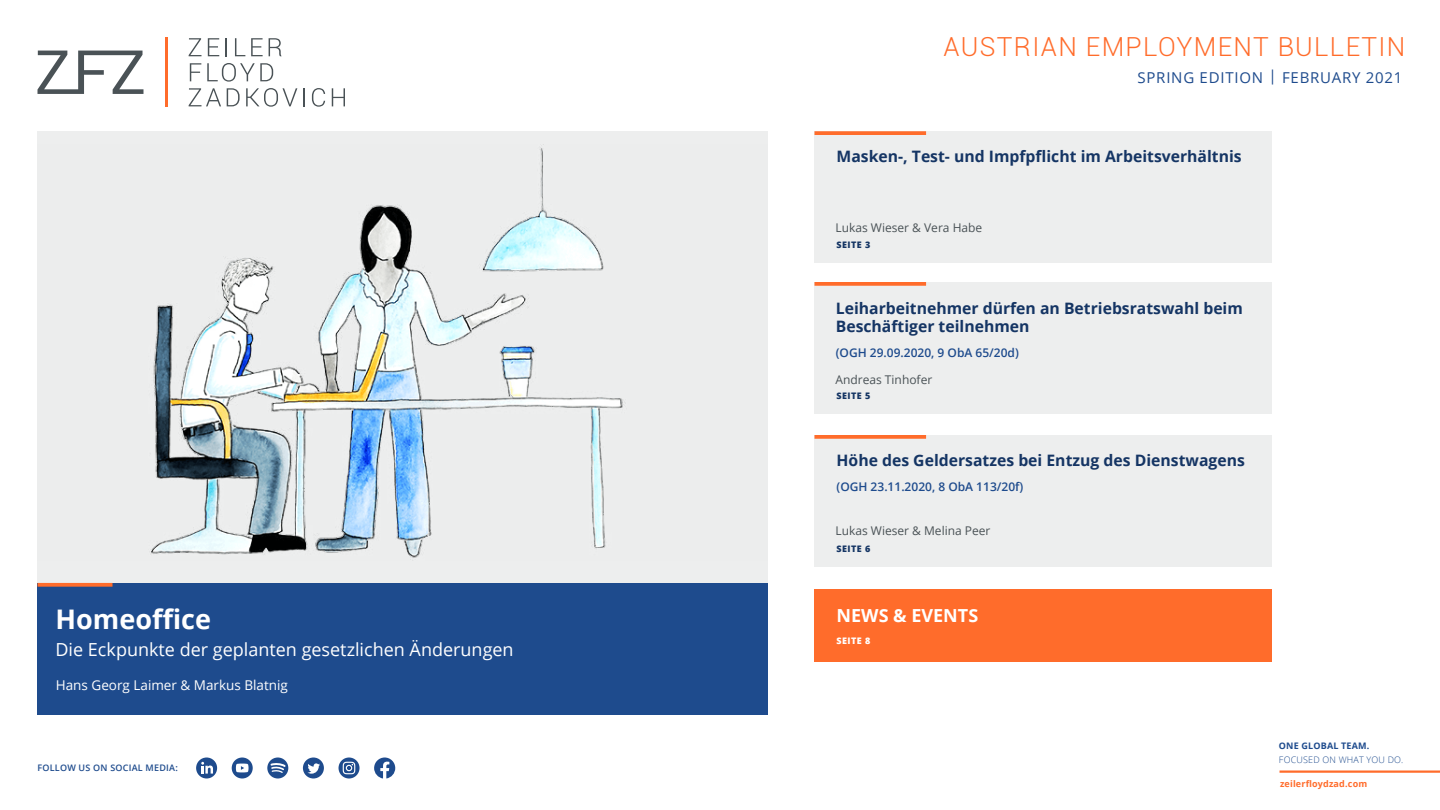
<style>
.page{position:relative;width:1440px;height:810px;background:#fff}
.page>*{position:absolute;margin:0;border:0;box-sizing:border-box;transform-origin:0 0}
.t1{font:700 27px "Open Sans";color:#fff}
.t2{font:300 26.25px "Roboto";letter-spacing:.05em;color:#ff6c2b}
.t3{font:18px "Open Sans";color:#fff}
.t4{font:700 18px "Open Sans";color:#fff}
.t5{font:700 15.75px/18px "Open Sans";color:#153564}
.t6{font:15px "Open Sans";letter-spacing:.05em;color:#1e4b8d}
.t7{font:13.5px "Open Sans";color:#fff}
.t8{font:12px "Open Sans";color:#4a5256}
.t9{font:600 12px "Open Sans";color:#1e4b8d}
.t10{font:600 9px "Open Sans";letter-spacing:.025em;color:#1e4b8d}
.t11{font:300 9px "Open Sans";letter-spacing:.02em;color:#1e4b8d}
.t12{font:700 9px "Open Sans";letter-spacing:.02em;color:#ff6c2b}
.t13{font:800 9px "Open Sans";letter-spacing:.05em;color:#153564}
.t14{font:700 9px "Open Sans";letter-spacing:.02em;color:#1e4b8d}
.t15{font:800 9px "Open Sans";letter-spacing:.05em;color:#fff}
</style>
<div class="page">
<svg style="left:189px;top:38px;width:12px;height:18px"></svg>
<svg style="left:208px;top:38px;width:11px;height:18px"></svg>
<svg style="left:226px;top:38px;width:1px;height:18px"></svg>
<svg style="left:235px;top:38px;width:10px;height:18px"></svg>
<svg style="left:251px;top:38px;width:12px;height:18px"></svg>
<svg style="left:269px;top:38px;width:13px;height:18px"></svg>
<svg style="left:190px;top:63px;width:11px;height:18px"></svg>
<svg style="left:207px;top:63px;width:66px;height:19px"></svg>
<svg style="left:189px;top:88px;width:32px;height:18px"></svg>
<svg style="left:227px;top:88px;width:13px;height:18px"></svg>
<svg style="left:246px;top:88px;width:51px;height:19px"></svg>
<svg style="left:303px;top:88px;width:2px;height:18px"></svg>
<svg style="left:312px;top:88px;width:13px;height:19px"></svg>
<svg style="left:332px;top:88px;width:13px;height:18px"></svg>
<svg style="left:37px;top:51px;width:107px;height:43px"></svg>
<hr style="left:165px;top:38px;width:3px;height:69px;background:#ff6c2b">
<hr style="left:1280px;top:771px;width:160px;height:2px;background:#ff6c2b">
<svg style="left:232px;top:758px;width:21px;height:21px"></svg>
<svg style="left:236px;top:764px;width:13px;height:8px"></svg>
<div style="left:303px;top:758px;width:21px;height:21px;background:#1e4b8d;border-radius:50%"></div>
<svg style="left:307px;top:763px;width:13px;height:11px"></svg>
<svg style="left:339px;top:758px;width:21px;height:21px"></svg>
<svg style="left:343px;top:762px;width:12px;height:12px"></svg>
<div style="left:196px;top:758px;width:21px;height:21px;background:#1e4b8d;border-radius:50%"></div>
<svg style="left:201px;top:762px;width:12px;height:12px"></svg>
<svg style="left:374px;top:758px;width:21px;height:21px"></svg>
<svg style="left:267px;top:758px;width:21px;height:21px"></svg>
<div style="left:38px;top:131px;width:730px;height:460px;background:#edeeee"></div>
<img style="left:151px;top:147px;width:475px;height:413px">
<div style="left:38px;top:583px;width:730px;height:132px;background:#1e4b8d"></div>
<svg style="left:38px;top:583px;width:74px;height:4px"></svg>
<div style="left:814px;top:131px;width:458px;height:132px;background:#edeeee"></div>
<svg style="left:814px;top:131px;width:112px;height:4px"></svg>
<div style="left:814px;top:589px;width:458px;height:73px;background:#ff6c2b"></div>
<div style="left:814px;top:282px;width:458px;height:132px;background:#edeeee"></div>
<svg style="left:814px;top:282px;width:112px;height:4px"></svg>
<div style="left:814px;top:435px;width:458px;height:132px;background:#edeeee"></div>
<svg style="left:814px;top:435px;width:112px;height:4px"></svg>
<h1 class="t1" style="left:56px;top:600px;width:157px">Homeoffice</h1>
<p class="t3" style="left:56px;top:637px;width:460px">Die Eckpunkte der geplanten gesetzlichen Änderungen</p>
<p class="t7" style="left:56px;top:675px;width:234px">Hans Georg Laimer &amp; Markus Blatnig</p>
<p class="t10" style="left:38px;top:762px;width:142px">FOLLOW US ON SOCIAL MEDIA:</p>
<h2 class="t2" style="left:944px;top:29px;width:463px">AUSTRIAN EMPLOYMENT BULLETIN</h2>
<p class="t6" style="left:1138px;top:67px;width:266px">SPRING EDITION | FEBRUARY 2021</p>
<p class="t5" style="left:837px;top:147px;width:407px">Masken-, Test- und Impfpflicht im Arbeitsverhältnis</p>
<p class="t8" style="left:836px;top:219px;width:148px">Lukas Wieser &amp; Vera Habe</p>
<p class="t13" style="left:837px;top:238px;width:35px">SEITE 3</p>
<p class="t5" style="left:836px;top:298px;width:409px">Leiharbeitnehmer dürfen an Betriebsratswahl beim<br>Beschäftiger teilnehmen</p>
<p class="t9" style="left:836px;top:344px;width:185px">(OGH 29.09.2020, 9 ObA 65/20d)</p>
<p class="t13" style="left:837px;top:389px;width:35px">SEITE 5</p>
<p class="t8" style="left:836px;top:371px;width:98px">Andreas Tinhofer</p>
<p class="t5" style="left:837px;top:451px;width:410px">Höhe des Geldersatzes bei Entzug des Dienstwagens</p>
<p class="t9" style="left:837px;top:479px;width:188px">(OGH 23.11.2020, 8 ObA 113/20f)</p>
<p class="t8" style="left:836px;top:522px;width:157px">Lukas Wieser &amp; Melina Peer</p>
<p class="t13" style="left:837px;top:542px;width:35px">SEITE 6</p>
<p class="t4" style="left:837px;top:603px;width:143px">NEWS &amp; EVENTS</p>
<p class="t15" style="left:837px;top:634px;width:35px">SEITE 8</p>
<p class="t14" style="left:1279px;top:740px;width:92px">ONE GLOBAL TEAM.</p>
<p class="t11" style="left:1279px;top:753px;width:126px">FOCUSED ON WHAT YOU DO.</p>
<p class="t12" style="left:1280px;top:778px;width:89px">zeilerfloydzad.com</p>
</div>
